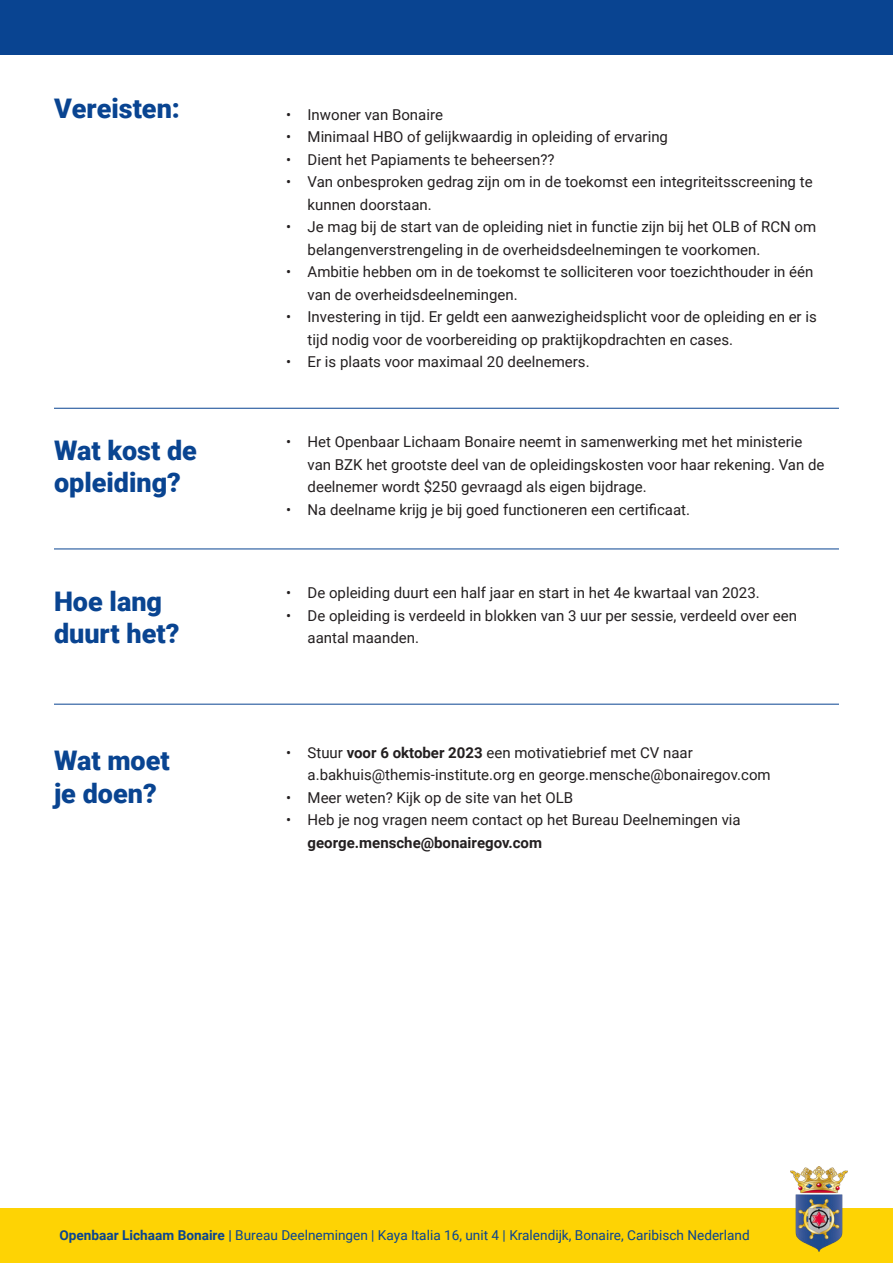
<style>
.page{position:relative;width:893px;height:1263px;background:#fff}
.page>*{position:absolute;margin:0;border:0;box-sizing:border-box;transform-origin:0 0}
.t1{font:900 27px/32.4px "Roboto";color:#094491}
.t2{font:15px/22.5px "Roboto";color:#231f20}
.t3{font:700 15px "Roboto";color:#231f20}
.t4{font:13.65px "Roboto";color:#094491}
.s1{font-weight:700}
</style>
<div class="page">
<div style="left:0;top:1209px;width:893px;height:54px;background:#fed304"></div>
<img style="left:791px;top:1166px;width:56px;height:86px">
<div style="left:0;top:0;width:893px;height:54px;background:#094491"></div>
<hr style="left:54px;top:408px;width:785px;height:1px;background:#094491">
<hr style="left:54px;top:549px;width:785px;height:1px;background:#094491">
<hr style="left:54px;top:704px;width:785px;height:1px;background:#094491">
<p class="t1" style="left:54px;top:91px;width:127px">Vereisten:</p>
<p class="t2" style="left:286px;top:103px;width:158px">• Inwoner van Bonaire</p>
<p class="t2" style="left:286px;top:125px;width:383px">• Minimaal HBO of gelijkwaardig in opleiding of ervaring</p>
<p class="t2" style="left:286px;top:148px;width:270px">• Dient het Papiaments te beheersen??</p>
<p class="t2" style="left:308px;top:170px;width:507px;text-indent:-21px">• Van onbesproken gedrag zijn om in de toekomst een integriteitsscreening te kunnen doorstaan.</p>
<p class="t2" style="left:308px;top:215px;width:510px;text-indent:-21px">• Je mag bij de start van de opleiding niet in functie zijn bij het OLB of RCN om belangenverstrengeling in de overheidsdeelnemingen te voorkomen.</p>
<p class="t2" style="left:308px;top:260px;width:507px;text-indent:-21px">• Ambitie hebben om in de toekomst te solliciteren voor toezichthouder in één van de overheidsdeelnemingen.</p>
<p class="t2" style="left:308px;top:305px;width:511px;text-indent:-21px">• Investering in tijd. Er geldt een aanwezigheidsplicht voor de opleiding en er is tijd nodig voor de voorbereiding op praktijkopdrachten en cases.</p>
<p class="t2" style="left:286px;top:350px;width:305px">• Er is plaats voor maximaal 20 deelnemers.</p>
<p class="t1" style="left:54px;top:433px;width:144px">Wat kost de opleiding?</p>
<p class="t2" style="left:308px;top:430px;width:518px;text-indent:-21px">• Het Openbaar Lichaam Bonaire neemt in samenwerking met het ministerie van BZK het grootste deel van de opleidingskosten voor haar rekening. Van de deelnemer wordt $250 gevraagd als eigen bijdrage.</p>
<p class="t2" style="left:286px;top:498px;width:405px">• Na deelname krijg je bij goed functioneren een certificaat.</p>
<p class="t1" style="left:54px;top:584px;width:110px">Hoe lang</p>
<p class="t1" style="left:54px;top:616px;width:127px">duurt het?</p>
<p class="t2" style="left:286px;top:581px;width:475px">• De opleiding duurt een half jaar en start in het 4e kwartaal van 2023.</p>
<p class="t2" style="left:308px;top:604px;width:491px;text-indent:-21px">• De opleiding is verdeeld in blokken van 3 uur per sessie, verdeeld over een aantal maanden.</p>
<p class="t1" style="left:54px;top:743px;width:117px">Wat moet</p>
<p class="t1" style="left:54px;top:776px;width:104px">je doen?</p>
<p class="t2" style="left:286px;top:741px;width:408px">• Stuur <span class="s1">voor 6 oktober 2023</span> een motivatiebrief met CV naar</p>
<p class="t2" style="left:308px;top:763px;width:465px">a.bakhuis@themis-institute.org en george.mensche@bonairegov.com</p>
<p class="t2" style="left:286px;top:786px;width:288px">• Meer weten? Kijk op de site van het OLB</p>
<p class="t2" style="left:286px;top:808px;width:456px">• Heb je nog vragen neem contact op het Bureau Deelnemingen via</p>
<p class="t3" style="left:308px;top:832px;width:236px">george.mensche@bonairegov.com</p>
<p class="t4" style="left:60px;top:1225px;width:692px"><span class="s1">Openbaar Lichaam Bonaire |</span> Bureau Deelnemingen | Kaya Italia 16, unit 4 | Kralendijk, Bonaire, Caribisch Nederland</p>
</div>
